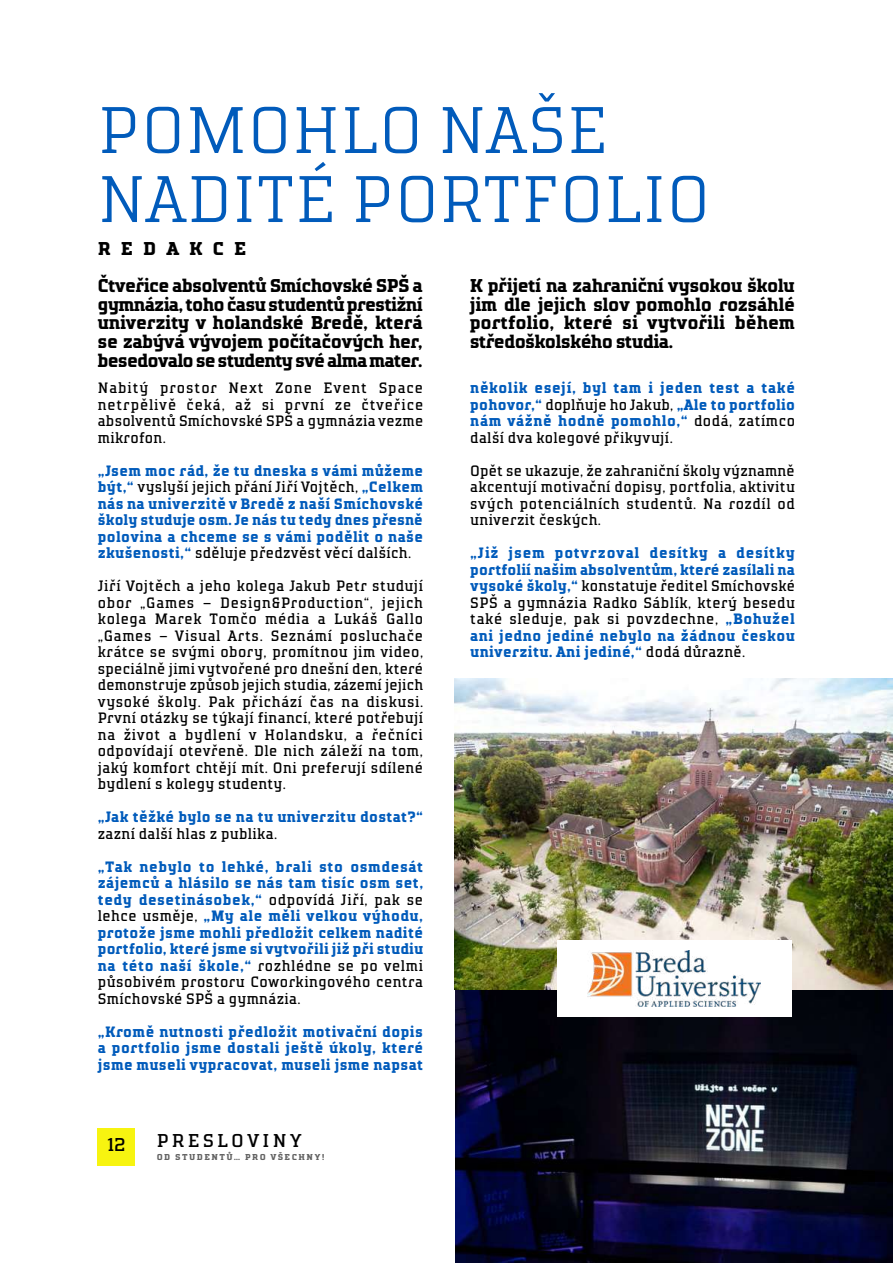
<style>
.page{position:relative;width:893px;height:1263px;background:#fff}
.page>*{position:absolute;margin:0;border:0;box-sizing:border-box;transform-origin:0 0}
.t1{font:300 65.55px/69px "TT Polls";letter-spacing:.01em;color:#015bbb;scale:1.05 1}
.t2{font:700 18.6px/18.8px "TT Polls";letter-spacing:-.04em;color:#000;text-align:justify}
.t3{font:18.6px "TT Polls";letter-spacing:.16em;color:#000;scale:1.05 1}
.t4{font:700 18.6px "TT Polls";letter-spacing:.51em;color:#000;scale:1.05 1}
.t5{font:700 15px/16.5px "TT Polls";letter-spacing:.02em;color:#015bbb;text-align:justify}
.t6{font:15px/16.5px "TT Polls";letter-spacing:.02em;color:#000;text-align:justify}
.t7{font:700 8.55px "TT Polls";letter-spacing:.16em;color:#636363;scale:1.05 1}
.s1{font-weight:400;color:#000}
</style>
<div class="page">
<img style="left:455px;top:678px;width:438px;height:585px">
<div style="left:557px;top:940px;width:234px;height:76px;background:#fff"></div>
<img style="left:588px;top:950px;width:172px;height:56px">
<div style="left:98px;top:1128px;width:37px;height:37px;background:#f7f410"></div>
<h1 class="t1" style="left:98px;top:96px;width:585px">POMOHLO NAŠE<br>NADITÉ PORTFOLIO</h1>
<p class="t4" style="left:98px;top:237px;width:143px">REDAKCE</p>
<p class="t2" style="left:98px;top:276px;width:327px">Čtveřice absolventů Smíchovské SPŠ a gymnázia, toho času studentů prestižní univerzity v holandské Bredě, která se zabývá vývojem počítačových her, besedovalo se studenty své alma mater.</p>
<p class="t2" style="left:470px;top:276px;width:327px">K přijetí na zahraniční vysokou školu jim dle jejich slov pomohlo rozsáhlé portfolio, které si vytvořili během středoškolského studia.</p>
<p class="t6" style="left:98px;top:380px;width:327px">Nabitý prostor Next Zone Event Space netrpělivě čeká, až si první ze čtveřice absolventů Smíchovské SPŠ a gymnázia vezme mikrofon.</p>
<p class="t5" style="left:98px;top:462px;width:327px">„Jsem moc rád, že tu dneska s vámi můžeme být,“ <span class="s1">vyslyší jejich přání Jiří Vojtěch,</span> „Celkem nás na univerzitě v Bredě z naší Smíchovské školy studuje osm. Je nás tu tedy dnes přesně polovina a chceme se s vámi podělit o naše zkušenosti,“ <span class="s1">sděluje předzvěst věcí dalších.</span></p>
<p class="t6" style="left:98px;top:578px;width:327px">Jiří Vojtěch a jeho kolega Jakub Petr studují obor „Games – Design&amp;Production“, jejich kolega Marek Tomčo média a Lukáš Gallo „Games – Visual Arts. Seznámí posluchače krátce se svými obory, promítnou jim video, speciálně jimi vytvořené pro dnešní den, které demonstruje způsob jejich studia, zázemí jejich vysoké školy. Pak přichází čas na diskusi.<br>První otázky se týkají financí, které potřebují na život a bydlení v Holandsku, a řečníci odpovídají otevřeně. Dle nich záleží na tom, jaký komfort chtějí mít. Oni preferují sdílené bydlení s kolegy studenty.</p>
<p class="t5" style="left:98px;top:809px;width:327px">„Jak těžké bylo se na tu univerzitu dostat?“</p>
<p class="t6" style="left:98px;top:825px;width:181px">zazní další hlas z publika.</p>
<p class="t5" style="left:98px;top:858px;width:327px">„Tak nebylo to lehké, brali sto osmdesát zájemců a hlásilo se nás tam tisíc osm set, tedy desetinásobek,“ <span class="s1">odpovídá Jiří, pak se lehce usměje,</span> „My ale měli velkou výhodu, protože jsme mohli předložit celkem nadité portfolio, které jsme si vytvořili již při studiu na této naší škole,“ <span class="s1">rozhlédne se po velmi působivém prostoru Coworkingového centra Smíchovské SPŠ a gymnázia.</span></p>
<p class="t5" style="left:98px;top:1023px;width:327px">„Kromě nutnosti předložit motivační dopis a portfolio jsme dostali ještě úkoly, které jsme museli vypracovat, museli jsme napsat</p>
<p class="t3" style="left:107px;top:1134px;width:19px">12</p>
<p class="t3" style="left:157px;top:1129px;width:139px">PRESLOVINY</p>
<p class="t7" style="left:157px;top:1152px;width:161px">OD STUDENTŮ... PRO VŠECHNY!</p>
<p class="t5" style="left:470px;top:380px;width:326px">několik esejí, byl tam i jeden test a také pohovor,“ <span class="s1">doplňuje ho Jakub,</span> „Ale to portfolio nám vážně hodně pomohlo,“ <span class="s1">dodá, zatímco další dva kolegové přikyvují.</span></p>
<p class="t6" style="left:470px;top:462px;width:326px">Opět se ukazuje, že zahraniční školy významně akcentují motivační dopisy, portfolia, aktivitu svých potenciálních studentů. Na rozdíl od univerzit českých.</p>
<p class="t5" style="left:470px;top:545px;width:326px">„Již jsem potvrzoval desítky a desítky portfolií našim absolventům, které zasílali na vysoké školy,“ <span class="s1">konstatuje ředitel Smíchovské SPŠ a gymnázia Radko Sáblík, který besedu také sleduje, pak si povzdechne,</span> „Bohužel ani jedno jediné nebylo na žádnou českou univerzitu. Ani jediné,“ <span class="s1">dodá důrazně.</span></p>
</div>
